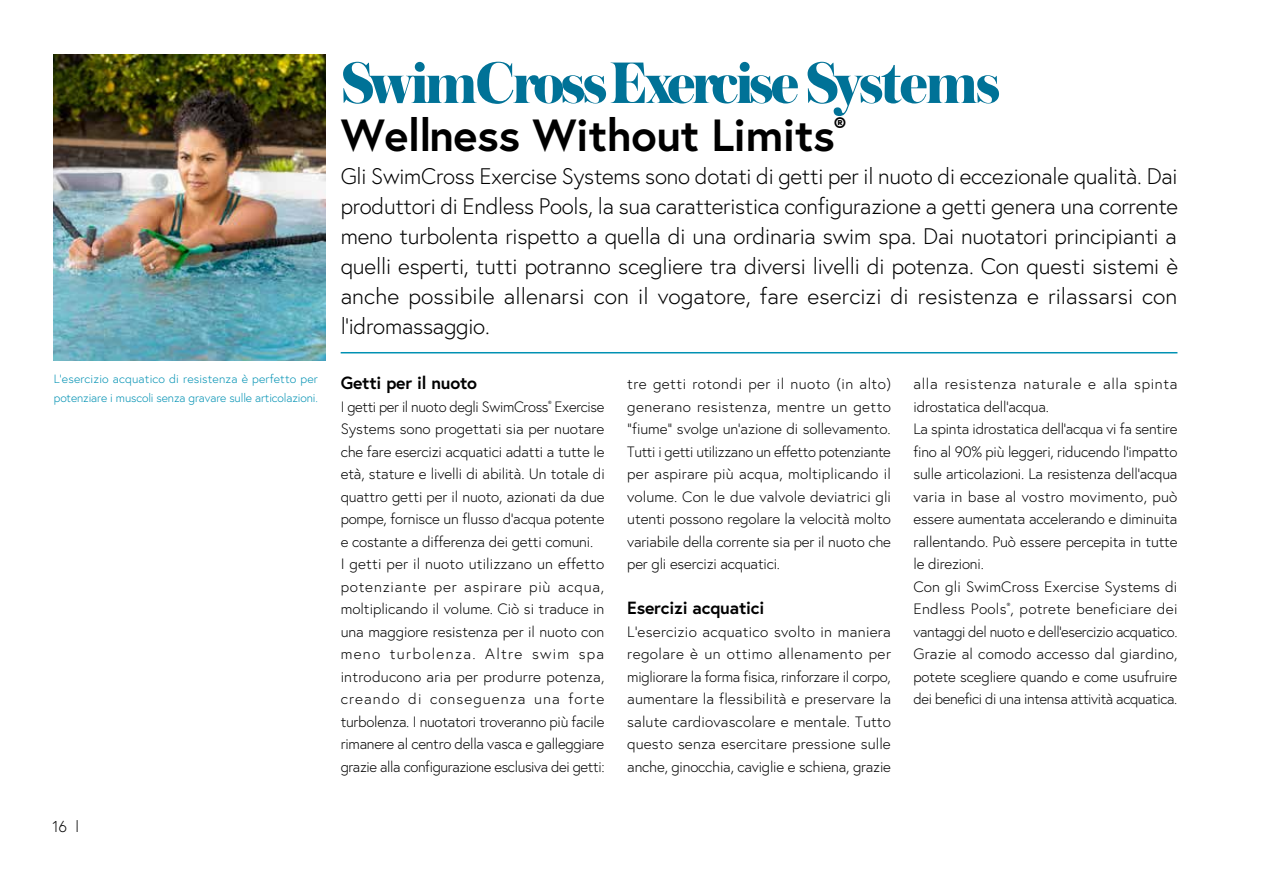
<style>
.page{position:relative;width:1263px;height:893px;background:#fff}
.page>*{position:absolute;margin:0;border:0;box-sizing:border-box;transform-origin:0 0}
.t1{font:800 61.5px "Austin";letter-spacing:-.045em;color:#007297}
.t2{font:700 45px "Europa";letter-spacing:-.01em;color:#000}
.t3{font:300 22.5px/30px "Europa";color:#000;text-align:justify}
.t4{font:700 17.7px "Europa";letter-spacing:-.01em;color:#000}
.t5{font:300 15.75px "Europa";color:#000}
.t6{font:300 15px/22.5px "Europa";letter-spacing:-.01em;color:#000}
.t7{font:300 12px/19.5px "Europa";letter-spacing:-.01em;color:#0091b3}
</style>
<div class="page">
<img style="left:54px;top:54px;width:272px;height:306px">
<hr style="left:341px;top:352px;width:836px;height:1px;background:#0091b3">
<p class="t7" style="left:54px;top:369px;width:266px">L’esercizio acquatico di resistenza è perfetto per potenziare i muscoli senza gravare sulle articolazioni.</p>
<p class="t5" style="left:52px;top:817px;width:28px">16 l</p>
<h1 class="t1" style="left:341px;top:38px;width:661px">SwimCross Exercise Systems</h1>
<h2 class="t2" style="left:341px;top:106px;width:506px">Wellness Without Limits<sup>®</sup></h2>
<p class="t3" style="left:341px;top:161px;width:839px">Gli SwimCross Exercise Systems sono dotati di getti per il nuoto di eccezionale qualità. Dai produttori di Endless Pools, la sua caratteristica configurazione a getti genera una corrente meno turbolenta rispetto a quella di una ordinaria swim spa. Dai nuotatori principianti a quelli esperti, tutti potranno scegliere tra diversi livelli di potenza. Con questi sistemi è anche possibile allenarsi con il vogatore, fare esercizi di resistenza e rilassarsi con l’idromassaggio.</p>
<p class="t6" style="left:627px;top:373px;width:265px;text-align:justify">tre getti rotondi per il nuoto (in alto) generano resistenza, mentre un getto “fiume” svolge un’azione di sollevamento.<br>Tutti i getti utilizzano un effetto potenziante per aspirare più acqua, moltiplicando il volume. Con le due valvole deviatrici gli utenti possono regolare la velocità molto variabile della corrente sia per il nuoto che per gli esercizi acquatici.</p>
<p class="t4" style="left:627px;top:597px;width:139px">Esercizi acquatici</p>
<p class="t6" style="left:627px;top:620px;width:265px;text-align:justify">L’esercizio acquatico svolto in maniera regolare è un ottimo allenamento per migliorare la forma fisica, rinforzare il corpo, aumentare la flessibilità e preservare la salute cardiovascolare e mentale. Tutto questo senza esercitare pressione sulle anche, ginocchia, caviglie e schiena, grazie</p>
<p class="t4" style="left:341px;top:372px;width:138px">Getti per il nuoto</p>
<p class="t6" style="left:341px;top:395px;width:266px">I getti per il nuoto degli SwimCross<sup>®</sup> Exercise Systems sono progettati sia per nuotare che fare esercizi acquatici adatti a tutte le età, stature e livelli di abilità. Un totale di quattro getti per il nuoto, azionati da due pompe, fornisce un flusso d’acqua potente e costante a differenza dei getti comuni.<br>I getti per il nuoto utilizzano un effetto potenziante per aspirare più acqua, moltiplicando il volume. Ciò si traduce in una maggiore resistenza per il nuoto con meno turbolenza. Altre swim spa introducono aria per produrre potenza, creando di conseguenza una forte turbolenza. I nuotatori troveranno più facile rimanere al centro della vasca e galleggiare grazie alla configurazione esclusiva dei getti:</p>
<p class="t6" style="left:913px;top:373px;width:266px">alla resistenza naturale e alla spinta idrostatica dell’acqua.<br>La spinta idrostatica dell’acqua vi fa sentire fino al 90% più leggeri, riducendo l’impatto sulle articolazioni. La resistenza dell’acqua varia in base al vostro movimento, può essere aumentata accelerando e diminuita rallentando. Può essere percepita in tutte le direzioni.<br>Con gli SwimCross Exercise Systems di Endless Pools<sup>®</sup>, potrete beneficiare dei vantaggi del nuoto e dell’esercizio acquatico.<br>Grazie al comodo accesso dal giardino, potete scegliere quando e come usufruire dei benefici di una intensa attività acquatica.</p>
</div>
